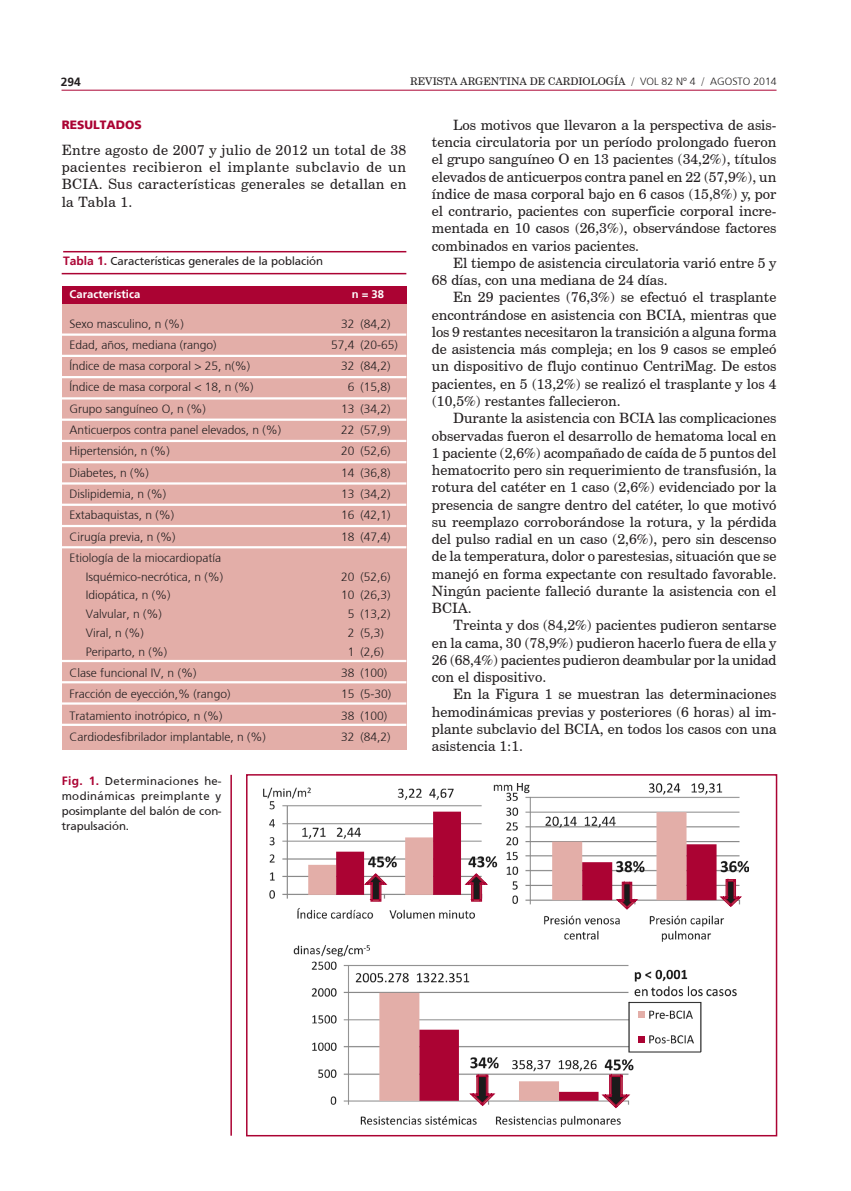
<style>
.page{position:relative;width:851px;height:1191px;background:#fff}
.page>*{position:absolute;margin:0;border:0;box-sizing:border-box;transform-origin:0 0}
.texto{font:14.25px/17.2px "Century Schoolbook BT";color:#231f20;text-align:justify}
.texto1{font:14.25px/17.2px "Century Schoolbook BT";letter-spacing:.02em;color:#231f20;text-align:justify}
.tabla{font:300 12px "Frutiger";color:#231f20}
.epigrafe_horizontal{font:12px/15px "Frutiger";color:#231f20;text-align:justify}
.tabla_tit_c_raya{font:12px "Frutiger";color:#231f20}
.subtit{font:900 12px "Frutiger";color:#ab0333}
.t1{font:700 12px "Frutiger";color:#231f20}
.tabla_cab_blanco{font:700 11.25px "Frutiger";color:#fff}
.t2{font:10.5px "Century Schoolbook BT";color:#231f20}
.s1{font-family:"Frutiger";font-weight:300}
.s2{font-weight:700;color:#ab0333}
</style>
<div class="page">
<hr style="left:62px;top:90px;width:714px;height:1px;background:#ab0333">
<img style="left:263px;top:783px;width:485px;height:343px">
<div style="left:638px;top:1011px;width:6px;height:7px;background:#e3aea8"></div>
<svg style="left:638px;top:1036px;width:6px;height:6px"></svg>
<svg style="left:379px;top:992px;width:250px;height:115px"></svg>
<svg style="left:308px;top:811px;width:179px;height:90px"></svg>
<svg style="left:552px;top:812px;width:189px;height:97px"></svg>
<div style="left:62px;top:304px;width:344px;height:445px;background:#e3aea8"></div>
<div style="left:62px;top:286px;width:344px;height:18px;background:#ab0333"></div>
<hr style="left:63px;top:251px;width:343px;height:1px;background:#ab0333">
<hr style="left:62px;top:273px;width:344px;height:1px;background:#ab0333">
<hr style="left:62px;top:333px;width:344px;height:3px;background:#fff">
<hr style="left:62px;top:355px;width:344px;height:2px;background:#fff">
<hr style="left:62px;top:376px;width:344px;height:2px;background:#fff">
<hr style="left:62px;top:397px;width:344px;height:2px;background:#fff">
<hr style="left:62px;top:418px;width:344px;height:3px;background:#fff">
<hr style="left:62px;top:440px;width:344px;height:2px;background:#fff">
<hr style="left:62px;top:461px;width:344px;height:2px;background:#fff">
<hr style="left:62px;top:482px;width:344px;height:2px;background:#fff">
<hr style="left:62px;top:503px;width:344px;height:3px;background:#fff">
<hr style="left:62px;top:525px;width:344px;height:2px;background:#fff">
<hr style="left:62px;top:546px;width:344px;height:2px;background:#fff">
<hr style="left:62px;top:660px;width:344px;height:2px;background:#fff">
<hr style="left:62px;top:681px;width:344px;height:2px;background:#fff">
<hr style="left:62px;top:702px;width:344px;height:2px;background:#fff">
<hr style="left:62px;top:723px;width:344px;height:3px;background:#fff">
<div style="left:246px;top:774px;width:531px;height:362px;border:2px solid #ab0333"></div>
<hr style="left:230px;top:775px;width:2px;height:360px;background:#ab0333">
<p class="t1" style="left:61px;top:75px;width:22px">294</p>
<p class="t2" style="left:410px;top:75px;width:368px">REVISTA ARGENTINA DE CARDIOLOGÍA / <span class="s1">VOL 82 Nº 4</span> / <span class="s1">AGOSTO 2014</span></p>
<p class="subtit" style="left:62px;top:118px;width:82px">RESULTADOS</p>
<p class="texto1" style="left:62px;top:141px;width:346px">Entre agosto de 2007 y julio de 2012 un total de 38 pacientes recibieron el implante subclavio de un BCIA. Sus características generales se detallan en la Tabla 1.</p>
<p class="texto" style="left:432px;top:116px;width:346px;text-indent:21px">Los motivos que llevaron a la perspectiva de asis&shy;tencia circulatoria por un período prolongado fueron el grupo sanguíneo O en 13 pacientes (34,2%), títulos elevados de anticuerpos contra panel en 22 (57,9%), un índice de masa corporal bajo en 6 casos (15,8%) y, por el contrario, pacientes con superficie corporal incre&shy;mentada en 10 casos (26,3%), observándose factores combinados en varios pacientes.</p>
<p class="texto" style="left:432px;top:254px;width:346px;text-indent:21px">El tiempo de asistencia circulatoria varió entre 5 y<br>68 días, con una mediana de 24 días.</p>
<p class="texto" style="left:432px;top:288px;width:346px;text-indent:21px">En 29 pacientes (76,3%) se efectuó el trasplante encontrándose en asistencia con BCIA, mientras que los 9 restantes necesitaron la transición a alguna forma de asistencia más compleja; en los 9 casos se empleó un dispositivo de flujo continuo CentriMag. De estos pacientes, en 5 (13,2%) se realizó el trasplante y los 4 (10,5%) restantes fallecieron.</p>
<p class="texto" style="left:432px;top:409px;width:346px;text-indent:21px">Durante la asistencia con BCIA las complicaciones observadas fueron el desarrollo de hematoma local en 1 paciente (2,6%) acompañado de caída de 5 puntos del hematocrito pero sin requerimiento de transfusión, la rotura del catéter en 1 caso (2,6%) evidenciado por la presencia de sangre dentro del catéter, lo que motivó su reemplazo corroborándose la rotura, y la pérdida del pulso radial en un caso (2,6%), pero sin descenso de la temperatura, dolor o parestesias, situación que se manejó en forma expectante con resultado favorable.<br>Ningún paciente falleció durante la asistencia con el BCIA.</p>
<p class="texto" style="left:432px;top:616px;width:346px;text-indent:21px">Treinta y dos (84,2%) pacientes pudieron sentarse en la cama, 30 (78,9%) pudieron hacerlo fuera de ella y 26 (68,4%) pacientes pudieron deambular por la unidad con el dispositivo.</p>
<p class="texto" style="left:432px;top:685px;width:346px;text-indent:21px">En la Figura 1 se muestran las determinaciones hemodinámicas previas y posteriores (6 horas) al im&shy;plante subclavio del BCIA, en todos los casos con una asistencia 1:1.</p>
<p class="tabla_tit_c_raya" style="left:63px;top:254px;width:261px"><span class="s2">Tabla 1.</span> Características generales de la población</p>
<p class="tabla_cab_blanco" style="left:70px;top:287px;width:72px">Característica</p>
<p class="tabla_cab_blanco" style="left:351px;top:287px;width:34px">n = 38</p>
<p class="tabla" style="left:70px;top:316px;width:116px">Sexo masculino, n (%)</p>
<p class="tabla" style="left:341px;top:316px;width:51px">32 (84,2)</p>
<p class="tabla" style="left:70px;top:338px;width:148px">Edad, años, mediana (rango)</p>
<p class="tabla" style="left:331px;top:338px;width:68px">57,4 (20-65)</p>
<p class="tabla" style="left:70px;top:359px;width:182px">Índice de masa corporal &gt; 25, n(%)</p>
<p class="tabla" style="left:341px;top:359px;width:51px">32 (84,2)</p>
<p class="tabla" style="left:70px;top:380px;width:185px">Índice de masa corporal &lt; 18, n (%)</p>
<p class="tabla" style="left:347px;top:380px;width:44px">6 (15,8)</p>
<p class="tabla" style="left:70px;top:402px;width:138px">Grupo sanguíneo O, n (%)</p>
<p class="tabla" style="left:341px;top:402px;width:51px">13 (34,2)</p>
<p class="tabla" style="left:70px;top:423px;width:213px">Anticuerpos contra panel elevados, n (%)</p>
<p class="tabla" style="left:341px;top:423px;width:51px">22 (57,9)</p>
<p class="tabla" style="left:70px;top:444px;width:102px">Hipertensión, n (%)</p>
<p class="tabla" style="left:341px;top:444px;width:51px">20 (52,6)</p>
<p class="tabla" style="left:70px;top:466px;width:81px">Diabetes, n (%)</p>
<p class="tabla" style="left:341px;top:466px;width:51px">14 (36,8)</p>
<p class="tabla" style="left:70px;top:487px;width:98px">Dislipidemia, n (%)</p>
<p class="tabla" style="left:341px;top:487px;width:51px">13 (34,2)</p>
<p class="tabla" style="left:70px;top:508px;width:106px">Extabaquistas, n (%)</p>
<p class="tabla" style="left:341px;top:508px;width:51px">16 (42,1)</p>
<p class="tabla" style="left:70px;top:529px;width:108px">Cirugía previa, n (%)</p>
<p class="tabla" style="left:341px;top:529px;width:51px">18 (47,4)</p>
<p class="tabla" style="left:70px;top:551px;width:153px">Etiología de la miocardiopatía</p>
<p class="tabla" style="left:86px;top:570px;width:139px">Isquémico-necrótica, n (%)</p>
<p class="tabla" style="left:341px;top:570px;width:51px">20 (52,6)</p>
<p class="tabla" style="left:86px;top:588px;width:86px">Idiopática, n (%)</p>
<p class="tabla" style="left:341px;top:588px;width:51px">10 (26,3)</p>
<p class="tabla" style="left:86px;top:607px;width:78px">Valvular, n (%)</p>
<p class="tabla" style="left:347px;top:607px;width:44px">5 (13,2)</p>
<p class="tabla" style="left:86px;top:626px;width:60px">Viral, n (%)</p>
<p class="tabla" style="left:347px;top:626px;width:38px">2 (5,3)</p>
<p class="tabla" style="left:86px;top:645px;width:83px">Periparto, n (%)</p>
<p class="tabla" style="left:347px;top:645px;width:38px">1 (2,6)</p>
<p class="tabla" style="left:70px;top:666px;width:128px">Clase funcional IV, n (%)</p>
<p class="tabla" style="left:341px;top:666px;width:48px">38 (100)</p>
<p class="tabla" style="left:70px;top:687px;width:162px">Fracción de eyección,% (rango)</p>
<p class="tabla" style="left:341px;top:687px;width:52px">15 (5-30)</p>
<p class="tabla" style="left:70px;top:708px;width:154px">Tratamiento inotrópico, n (%)</p>
<p class="tabla" style="left:341px;top:708px;width:48px">38 (100)</p>
<p class="tabla" style="left:70px;top:730px;width:198px">Cardiodesfibrilador implantable, n (%)</p>
<p class="tabla" style="left:341px;top:730px;width:51px">32 (84,2)</p>
<p class="epigrafe_horizontal" style="left:62px;top:773px;width:161px"><span class="s2">Fig. 1.</span> Determinaciones he&shy;modinámicas preimplante y posimplante del balón de con&shy;trapulsación.</p>
</div>
